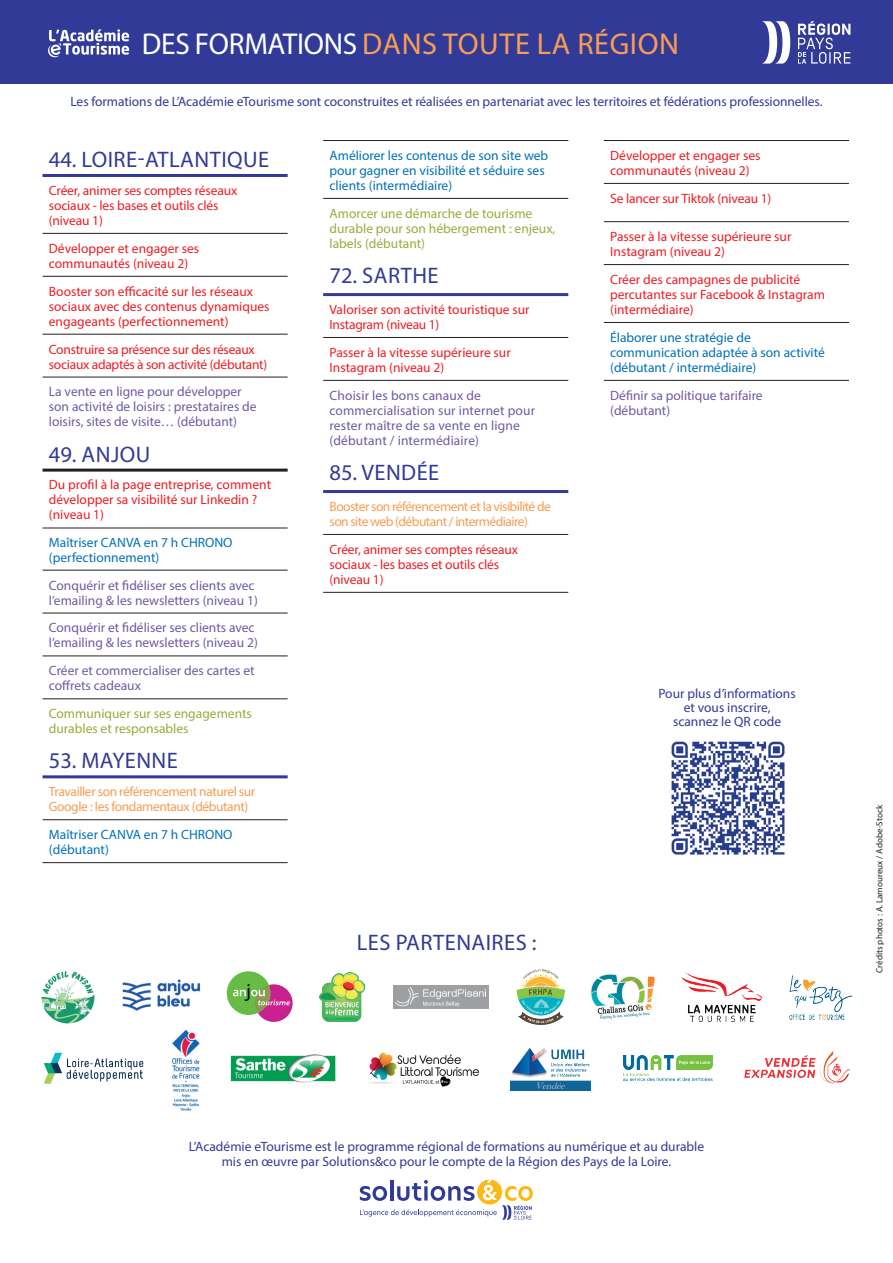
<style>
.page{position:relative;width:893px;height:1263px;background:#fff}
.page>*{position:absolute;margin:0;border:0;box-sizing:border-box;transform-origin:0 0}
.t1{font:30.3px "Myriad Pro";color:#f89d53}
.t2{font:22.5px "Myriad Pro";letter-spacing:.02em;color:#313b97}
.Titre_dos{font:13.5px/15px "Myriad Pro";color:#ee1d23}
.Titre_dos-2{font:13.5px/15px "Myriad Pro";color:#7059a5}
.t3{font:13.5px/14.2px "Myriad Pro";letter-spacing:-.005em;color:#313b97;text-align:center}
.Titre_dos-3{font:13.5px/15px "Myriad Pro";color:#0071bb}
.Titre_dos-4{font:13.5px/15px "Myriad Pro";letter-spacing:-.04em;color:#f89d53}
.Titre_dos-5{font:13.5px/15px "Myriad Pro";color:#9bab3b}
.Titre_dos-6{font:13.5px/15px "Myriad Pro";letter-spacing:-.02em;color:#ee1d23}
.Titre_dos-7{font:9px "Myriad Pro";color:#231f20}
.s1{color:#fff}
</style>
<div class="page">
<div style="left:0;top:0;width:893px;height:84px;background:#313b97"></div>
<img style="left:671px;top:741px;width:114px;height:114px">
<hr style="left:43px;top:174px;width:245px;height:3px;background:#313b97">
<hr style="left:43px;top:233px;width:245px;height:1px;background:#231f20">
<hr style="left:43px;top:276px;width:245px;height:1px;background:#231f20">
<hr style="left:43px;top:334px;width:245px;height:1px;background:#231f20">
<hr style="left:43px;top:377px;width:245px;height:1px;background:#231f20">
<hr style="left:43px;top:528px;width:245px;height:1px;background:#231f20">
<hr style="left:43px;top:613px;width:245px;height:1px;background:#231f20">
<hr style="left:43px;top:819px;width:245px;height:1px;background:#231f20">
<hr style="left:43px;top:862px;width:245px;height:1px;background:#231f20">
<hr style="left:43px;top:570px;width:245px;height:1px;background:#231f20">
<hr style="left:43px;top:775px;width:245px;height:3px;background:#313b97">
<hr style="left:43px;top:469px;width:245px;height:3px;background:#231f20">
<hr style="left:43px;top:656px;width:245px;height:1px;background:#231f20">
<hr style="left:43px;top:698px;width:245px;height:1px;background:#231f20">
<hr style="left:323px;top:293px;width:245px;height:3px;background:#313b97">
<hr style="left:323px;top:140px;width:245px;height:1px;background:#231f20">
<hr style="left:323px;top:198px;width:245px;height:1px;background:#231f20">
<hr style="left:323px;top:592px;width:245px;height:1px;background:#231f20">
<hr style="left:323px;top:490px;width:245px;height:3px;background:#313b97">
<hr style="left:323px;top:534px;width:245px;height:1px;background:#231f20">
<hr style="left:323px;top:337px;width:245px;height:1px;background:#231f20">
<hr style="left:323px;top:380px;width:245px;height:1px;background:#231f20">
<hr style="left:604px;top:140px;width:245px;height:1px;background:#231f20">
<hr style="left:604px;top:183px;width:245px;height:1px;background:#231f20">
<hr style="left:604px;top:221px;width:245px;height:1px;background:#231f20">
<hr style="left:604px;top:264px;width:245px;height:1px;background:#231f20">
<hr style="left:604px;top:322px;width:245px;height:1px;background:#231f20">
<hr style="left:604px;top:380px;width:245px;height:1px;background:#231f20">
<svg style="left:48px;top:29px;width:81px;height:28px"></svg>
<svg style="left:762px;top:21px;width:28px;height:43px"></svg>
<svg style="left:798px;top:21px;width:52px;height:43px"></svg>
<img style="left:320px;top:972px;width:44px;height:49px">
<img style="left:41px;top:971px;width:53px;height:52px">
<div style="left:393px;top:984px;width:96px;height:24px;background:#9d9fa2"></div>
<img style="left:396px;top:987px;width:90px;height:19px">
<img style="left:172px;top:1030px;width:28px;height:81px">
<img style="left:516px;top:968px;width:50px;height:57px">
<div style="left:255px;top:984px;width:38px;height:38px;background:#c8208f;border-radius:50%"></div>
<div style="left:227px;top:971px;width:43px;height:44px;background:#66bc45;border-radius:22px"></div>
<svg style="left:233px;top:984px;width:57px;height:29px"></svg>
<img style="left:43px;top:1052px;width:101px;height:32px">
<img style="left:681px;top:972px;width:81px;height:50px">
<img style="left:122px;top:979px;width:79px;height:32px">
<img style="left:789px;top:975px;width:64px;height:45px">
<img style="left:591px;top:974px;width:64px;height:45px">
<img style="left:369px;top:1051px;width:110px;height:36px">
<img style="left:230px;top:1054px;width:106px;height:29px">
<img style="left:510px;top:1047px;width:81px;height:44px">
<img style="left:623px;top:1055px;width:90px;height:25px">
<img style="left:744px;top:1051px;width:107px;height:33px">
<svg style="left:360px;top:1179px;width:173px;height:41px"></svg>
<p class="t1" style="left:142px;top:25px;width:539px"><span class="s1">DES FORMATIONS</span> DANS TOUTE LA RÉGION</p>
<p class="t3" style="left:71px;top:94px;width:753px">Les formations de L’Académie eTourisme sont coconstruites et réalisées en partenariat avec les territoires et fédérations professionnelles.</p>
<p class="t2" style="left:49px;top:146px;width:222px">44. LOIRE-ATLANTIQUE</p>
<p class="Titre_dos" style="left:49px;top:183px;width:190px">Créer, animer ses comptes réseaux sociaux - les bases et outils clés (niveau 1)</p>
<p class="Titre_dos" style="left:49px;top:240px;width:152px">Développer et engager ses communautés (niveau 2)</p>
<p class="Titre_dos" style="left:49px;top:283px;width:222px">Booster son efficacité sur les réseaux sociaux avec des contenus dynamiques engageants (perfectionnement)</p>
<p class="Titre_dos-6" style="left:49px;top:341px;width:220px">Construire sa présence sur des réseaux sociaux adaptés à son activité (débutant)</p>
<p class="Titre_dos-2" style="left:49px;top:384px;width:209px">La vente en ligne pour développer son activité de loisirs : prestataires de loisirs, sites de visite… (débutant)</p>
<p class="t2" style="left:49px;top:440px;width:103px">49. ANJOU</p>
<p class="Titre_dos" style="left:49px;top:477px;width:224px">Du profil à la page entreprise, comment développer sa visibilité sur Linkedin ? (niveau 1)</p>
<p class="Titre_dos-3" style="left:49px;top:534px;width:185px">Maîtriser CANVA en 7 h CHRONO (perfectionnement)</p>
<p class="Titre_dos-2" style="left:49px;top:577px;width:210px">Conquérir et fidéliser ses clients avec l’emailing &amp; les newsletters (niveau 1)</p>
<p class="Titre_dos-2" style="left:49px;top:620px;width:210px">Conquérir et fidéliser ses clients avec l’emailing &amp; les newsletters (niveau 2)</p>
<p class="Titre_dos-2" style="left:49px;top:663px;width:207px">Créer et commercialiser des cartes et coffrets cadeaux</p>
<p class="Titre_dos-5" style="left:49px;top:706px;width:205px">Communiquer sur ses engagements durables et responsables</p>
<p class="t2" style="left:49px;top:747px;width:131px">53. MAYENNE</p>
<p class="Titre_dos-4" style="left:49px;top:784px;width:208px">Travailler son référencement naturel sur<br>Google : les fondamentaux (débutant)</p>
<p class="Titre_dos-3" style="left:49px;top:827px;width:185px">Maîtriser CANVA en 7 h CHRONO (débutant)</p>
<p class="Titre_dos-3" style="left:330px;top:148px;width:220px">Améliorer les contenus de son site web pour gagner en visibilité et séduire ses clients (intermédiaire)</p>
<p class="Titre_dos-5" style="left:330px;top:206px;width:227px">Amorcer une démarche de tourisme durable pour son hébergement : enjeux, labels (débutant)</p>
<p class="t2" style="left:330px;top:261px;width:111px">72. SARTHE</p>
<p class="Titre_dos" style="left:330px;top:302px;width:202px">Valoriser son activité touristique sur<br>Instagram (niveau 1)</p>
<p class="Titre_dos" style="left:330px;top:345px;width:183px">Passer à la vitesse supérieure sur<br>Instagram (niveau 2)</p>
<p class="Titre_dos-2" style="left:330px;top:387px;width:207px">Choisir les bons canaux de commercialisation sur internet pour rester maître de sa vente en ligne (débutant / intermédiaire)</p>
<p class="t2" style="left:330px;top:458px;width:111px">85. VENDÉE</p>
<p class="Titre_dos-4" style="left:330px;top:499px;width:223px">Booster son référencement et la visibilité de son site web (débutant / intermédiaire)</p>
<p class="Titre_dos" style="left:330px;top:542px;width:190px">Créer, animer ses comptes réseaux sociaux - les bases et outils clés (niveau 1)</p>
<p class="Titre_dos" style="left:610px;top:148px;width:152px">Développer et engager ses communautés (niveau 2)</p>
<p class="Titre_dos" style="left:610px;top:191px;width:163px">Se lancer sur Tiktok (niveau 1)</p>
<p class="Titre_dos" style="left:610px;top:229px;width:183px">Passer à la vitesse supérieure sur<br>Instagram (niveau 2)</p>
<p class="Titre_dos" style="left:610px;top:272px;width:216px">Créer des campagnes de publicité percutantes sur Facebook &amp; Instagram (intermédiaire)</p>
<p class="Titre_dos-3" style="left:610px;top:330px;width:216px">Élaborer une stratégie de communication adaptée à son activité (débutant / intermédiaire)</p>
<p class="Titre_dos-2" style="left:610px;top:387px;width:154px">Définir sa politique tarifaire (débutant)</p>
<p class="t3" style="left:658px;top:686px;width:139px">Pour plus d’informations et vous inscrire,<br>scannez le QR code</p>
<p class="t2" style="left:357px;top:929px;width:181px">LES PARTENAIRES :</p>
<p class="Titre_dos-7" style="left:874px;top:973px;width:169px;rotate:-90deg">Crédits photos : A. Lamoureux / Adobe-Stock</p>
<p class="t3" style="left:189px;top:1139px;width:517px;line-height:15px">L’Académie eTourisme est le programme régional de formations au numérique et au durable mis en œuvre par Solutions&amp;co pour le compte de la Région des Pays de la Loire.</p>
</div>
